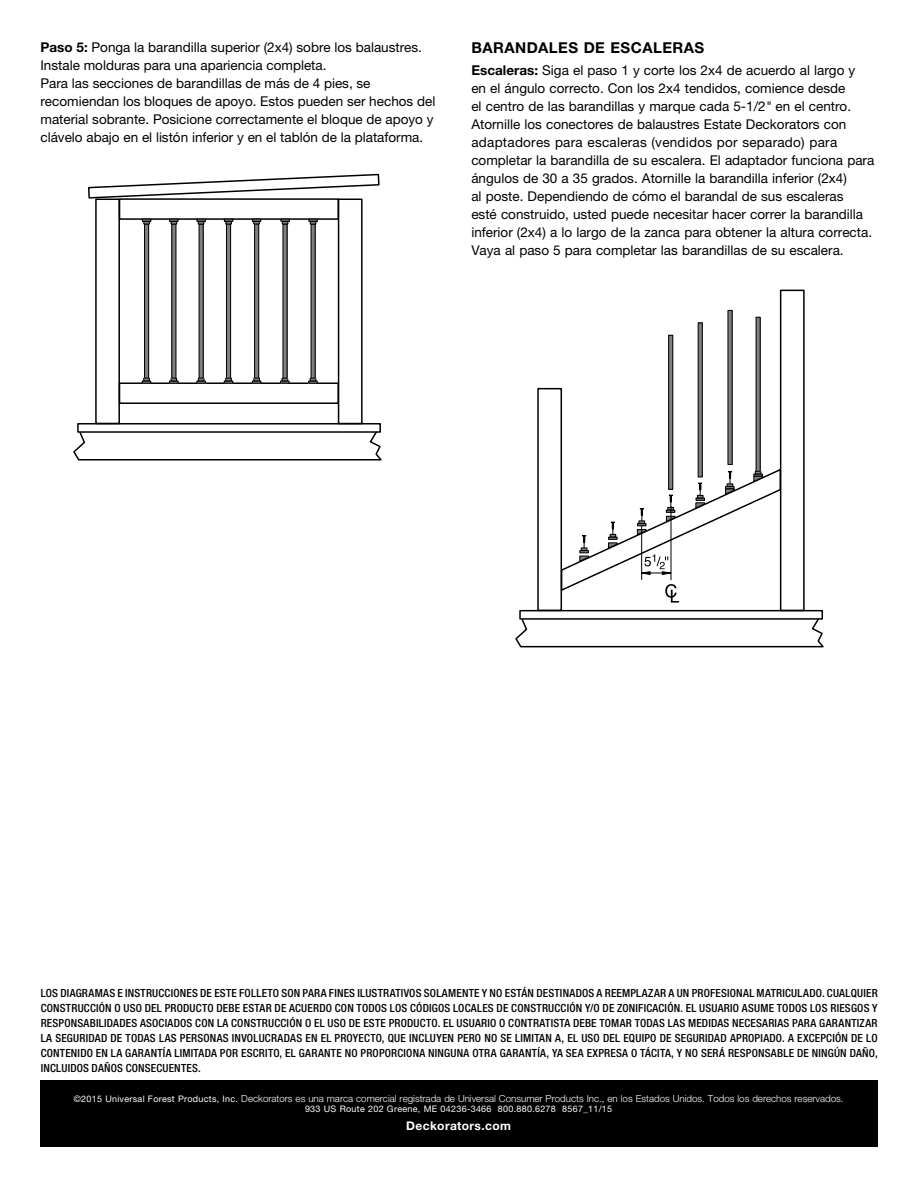
<style>
.page{position:relative;width:918px;height:1188px;background:#fff}
.page>*{position:absolute;margin:0;border:0;box-sizing:border-box;transform-origin:0 0}
.t1{font:700 15px "Helvetica Neue LT Std";letter-spacing:.03em;color:#000}
.t2{font:13.5px/18px "Helvetica Neue LT Std";color:#000}
.t3{font:700 12px "Helvetica Neue LT Std";letter-spacing:.03em;color:#fff}
.t4{font:500 condensed 11.25px/15px "Helvetica Neue LT Std";letter-spacing:.015em;color:#000;text-align:justify}
.t5{font:300 9.75px "Helvetica Neue LT Std";color:#fff}
.t6{font:9px "Helvetica Neue LT Std";letter-spacing:.03em;color:#fff}
.s1{font-weight:700}
.s2{font-style:italic}
.s3{font-weight:400;font-size:9px}
</style>
<div class="page">
<div style="left:40px;top:1080px;width:838px;height:67px;background:#000"></div>
<div style="left:95px;top:199px;width:25px;height:225px;border:2px solid #000"></div>
<div style="left:338px;top:199px;width:25px;height:225px;border:2px solid #000"></div>
<div style="left:77px;top:423px;width:304px;height:10px;border:2px solid #000"></div>
<svg style="left:73px;top:430px;width:309px;height:31px"></svg>
<div style="left:119px;top:382px;width:220px;height:22px;border:2px solid #000"></div>
<svg style="left:224px;top:378px;width:9px;height:6px"></svg>
<svg style="left:197px;top:378px;width:9px;height:6px"></svg>
<svg style="left:169px;top:378px;width:9px;height:6px"></svg>
<svg style="left:142px;top:378px;width:9px;height:6px"></svg>
<svg style="left:252px;top:378px;width:9px;height:6px"></svg>
<svg style="left:280px;top:378px;width:9px;height:6px"></svg>
<svg style="left:308px;top:378px;width:10px;height:6px"></svg>
<hr style="left:311px;top:224px;width:4px;height:154px;background:#808080">
<div style="left:311px;top:224px;width:5px;height:155px;border:1px solid #000"></div>
<hr style="left:255px;top:224px;width:4px;height:154px;background:#808080">
<div style="left:254px;top:224px;width:5px;height:154px;border:1px solid #000"></div>
<div style="left:226px;top:224px;width:5px;height:154px;background:#808080"></div>
<div style="left:226px;top:224px;width:5px;height:154px;border:1px solid #000"></div>
<hr style="left:199px;top:224px;width:4px;height:154px;background:#808080">
<div style="left:199px;top:224px;width:5px;height:154px;border:1px solid #000"></div>
<hr style="left:172px;top:224px;width:4px;height:154px;background:#808080">
<div style="left:171px;top:224px;width:5px;height:154px;border:1px solid #000"></div>
<hr style="left:145px;top:224px;width:4px;height:154px;background:#808080">
<div style="left:144px;top:224px;width:5px;height:154px;border:1px solid #000"></div>
<div style="left:119px;top:198px;width:220px;height:22px;border:2px solid #000"></div>
<svg style="left:88px;top:173px;width:292px;height:26px"></svg>
<svg style="left:224px;top:219px;width:9px;height:5px"></svg>
<svg style="left:252px;top:219px;width:9px;height:5px"></svg>
<svg style="left:281px;top:219px;width:9px;height:5px"></svg>
<svg style="left:308px;top:219px;width:10px;height:5px"></svg>
<svg style="left:196px;top:219px;width:10px;height:5px"></svg>
<svg style="left:169px;top:219px;width:9px;height:5px"></svg>
<svg style="left:142px;top:219px;width:9px;height:5px"></svg>
<div style="left:537px;top:388px;width:25px;height:223px;border:2px solid #000"></div>
<div style="left:780px;top:290px;width:25px;height:321px;border:2px solid #000"></div>
<div style="left:519px;top:610px;width:304px;height:10px;border:2px solid #000"></div>
<svg style="left:515px;top:617px;width:309px;height:31px"></svg>
<hr style="left:756px;top:317px;width:4px;height:154px;background:#808080">
<div style="left:756px;top:317px;width:5px;height:155px;border:1px solid #000"></div>
<hr style="left:698px;top:323px;width:4px;height:154px;background:#808080">
<div style="left:698px;top:323px;width:5px;height:154px;border:1px solid #000"></div>
<hr style="left:669px;top:335px;width:4px;height:154px;background:#808080">
<div style="left:668px;top:335px;width:5px;height:155px;border:1px solid #000"></div>
<svg style="left:560px;top:467px;width:222px;height:136px"></svg>
<hr style="left:641px;top:526px;width:1px;height:54px;background:#000">
<p class="t2" style="left:40px;top:38px;width:396px"><span class="s1">Paso 5:</span> Ponga la barandilla superior (2x4) sobre los balaustres.<br>Instale molduras para una apariencia completa.<br>Para las secciones de barandillas de más de 4 pies, se recomiendan los bloques de apoyo. Estos pueden ser hechos del material sobrante. Posicione correctamente el bloque de apoyo y clávelo abajo en el listón inferior y en el tablón de la plataforma.</p>
<p class="t1" style="left:471px;top:38px;width:235px">BARANDALES DE ESCALERAS</p>
<p class="t2" style="left:471px;top:61px;width:404px"><span class="s1">Escaleras:</span> Siga el paso 1 y corte los 2x4 de acuerdo al largo y<br>en el ángulo correcto. Con los 2x4 tendidos, comience desde<br>el centro de las barandillas y marque cada 5-1/2<span class="s2">"</span> en el centro.<br>Atornille los conectores de balaustres Estate Deckorators con adaptadores para escaleras (vendidos por separado) para completar la barandilla de su escalera. El adaptador funciona para ángulos de 30 a 35 grados. Atornille la barandilla inferior (2x4)<br>al poste. Dependiendo de cómo el barandal de sus escaleras<br>esté construido, usted puede necesitar hacer correr la barandilla inferior (2x4) a lo largo de la zanca para obtener la altura correcta.<br>Vaya al paso 5 para completar las barandillas de su escalera.</p>
<p class="t4" style="left:41px;top:985px;width:839px">LOS DIAGRAMAS E INSTRUCCIONES DE ESTE FOLLETO SON PARA FINES ILUSTRATIVOS SOLAMENTE Y NO ESTÁN DESTINADOS A REEMPLAZAR A UN PROFESIONAL MATRICULADO. CUALQUIER CONSTRUCCIÓN O USO DEL PRODUCTO DEBE ESTAR DE ACUERDO CON TODOS LOS CÓDIGOS LOCALES DE CONSTRUCCIÓN Y/O DE ZONIFICACIÓN. EL USUARIO ASUME TODOS LOS RIESGOS Y RESPONSABILIDADES ASOCIADOS CON LA CONSTRUCCIÓN O EL USO DE ESTE PRODUCTO. EL USUARIO O CONTRATISTA DEBE TOMAR TODAS LAS MEDIDAS NECESARIAS PARA GARANTIZAR LA SEGURIDAD DE TODAS LAS PERSONAS INVOLUCRADAS EN EL PROYECTO, QUE INCLUYEN PERO NO SE LIMITAN A, EL USO DEL EQUIPO DE SEGURIDAD APROPIADO. A EXCEPCIÓN DE LO CONTENIDO EN LA GARANTÍA LIMITADA POR ESCRITO, EL GARANTE NO PROPORCIONA NINGUNA OTRA GARANTÍA, YA SEA EXPRESA O TÁCITA, Y NO SERÁ RESPONSABLE DE NINGÚN DAÑO, INCLUIDOS DAÑOS CONSECUENTES.</p>
<p class="t5" style="left:74px;top:1093px;width:771px"><span class="s3">©2015 Universal Forest Products, Inc.</span> Deckorators es una marca comercial registrada de Universal Consumer Products Inc., en los Estados Unidos. Todos los derechos reservados.</p>
<p class="t6" style="left:305px;top:1104px;width:309px">933 US Route 202 Greene, ME 04236-3466 800.880.6278 8567_11/15</p>
<p class="t3" style="left:406px;top:1119px;width:106px">Deckorators.com</p>
</div>
